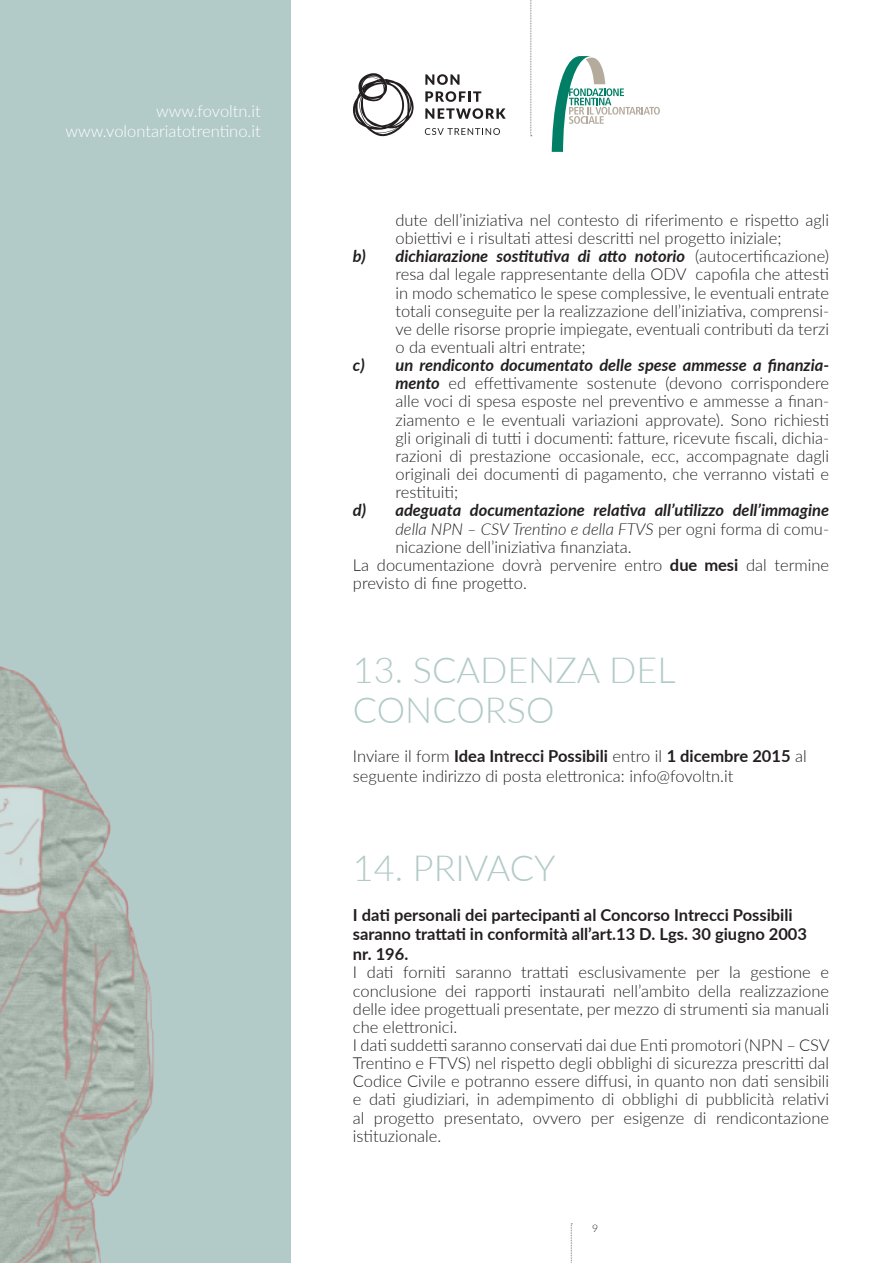
<style>
.page{position:relative;width:893px;height:1263px;background:#fff}
.page>*{position:absolute;margin:0;border:0;box-sizing:border-box;transform-origin:0 0}
.t1{font:300 36px/39.6px "Lato";color:#b2cbc8}
.t2{font:300 16.5px/18.1px "Lato";color:#231f20}
.t3{font:700 16.5px/19.8px "Lato";color:#231f20}
.t4{font:italic 700 16.5px "Lato";color:#231f20}
.t5{font:italic 300 16.5px "Lato";color:#231f20}
.t6{font:300 16.5px/19.8px "Lato";color:#fff;text-align:right}
.t7{font:300 10.5px "Lato";color:#231f20}
.s1{font-weight:300;font-style:normal}
.s2{font-weight:700;font-style:italic}
.s3{font-style:normal}
.s4{font-weight:700}
</style>
<div class="page">
<div style="left:0;top:0;width:291px;height:1263px;background:#b2cbc8"></div>
<svg style="left:571px;top:1223px;width:1px;height:40px"></svg>
<svg style="left:530px;top:0;width:2px;height:136px"></svg>
<svg style="left:353px;top:73px;width:61px;height:63px"></svg>
<svg style="left:425px;top:74px;width:34px;height:11px"></svg>
<svg style="left:425px;top:91px;width:56px;height:11px"></svg>
<svg style="left:425px;top:108px;width:81px;height:11px"></svg>
<svg style="left:425px;top:128px;width:75px;height:7px"></svg>
<img style="left:0;top:666px;width:154px;height:597px">
<svg style="left:552px;top:56px;width:108px;height:96px"></svg>
<p class="t6" style="left:65px;top:101px;width:197px">www.fovoltn.it www.volontariatotrentino.it</p>
<p class="t2" style="left:395px;top:210px;width:435px">dute dell’iniziativa nel contesto di riferimento e rispetto agli</p>
<p class="t2" style="left:395px;top:228px;width:387px">obiettivi e i risultati attesi descritti nel progetto iniziale;</p>
<p class="t4" style="left:353px;top:244px;width:478px">b) dichiarazione sostitutiva di atto notorio <span class="s1">(autocertificazione)</span></p>
<p class="t2" style="left:395px;top:265px;width:435px">resa dal legale rappresentante della ODV capofila che attesti</p>
<p class="t2" style="left:395px;top:283px;width:435px">in modo schematico le spese complessive, le eventuali entrate</p>
<p class="t2" style="left:395px;top:301px;width:435px">totali conseguite per la realizzazione dell’iniziativa, comprensi-</p>
<p class="t2" style="left:395px;top:319px;width:435px">ve delle risorse proprie impiegate, eventuali contributi da terzi</p>
<p class="t2" style="left:395px;top:337px;width:192px">o da eventuali altri entrate;</p>
<p class="t2" style="left:395px;top:355px;width:435px;text-align:justify;text-indent:-43px"><span class="s2">c) un rendiconto documentato delle spese ammesse a finanzia&shy;mento</span> ed effettivamente sostenute (devono corrispondere alle voci di spesa esposte nel preventivo e ammesse a finan&shy;ziamento e le eventuali variazioni approvate). Sono richiesti gli originali di tutti i documenti: fatture, ricevute fiscali, dichia&shy;razioni di prestazione occasionale, ecc, accompagnate dagli originali dei documenti di pagamento, che verranno vistati e restituiti;</p>
<p class="t4" style="left:353px;top:498px;width:478px">d) adeguata documentazione relativa all’utilizzo dell’immagine</p>
<p class="t5" style="left:395px;top:517px;width:435px">della NPN – CSV Trentino e della FTVS <span class="s3">per ogni forma di comu-</span></p>
<p class="t2" style="left:395px;top:537px;width:238px">nicazione dell’iniziativa finanziata.</p>
<p class="t2" style="left:353px;top:555px;width:478px">La documentazione dovrà pervenire entro <span class="s4">due mesi</span> dal termine</p>
<p class="t2" style="left:353px;top:573px;width:175px">previsto di fine progetto.</p>
<h1 class="t1" style="left:353px;top:649px;width:314px">13. Scadenza del conco</h1>
<h1 class="t1" style="left:485px;top:688px;width:45px">rso</h1>
<p class="t2" style="left:353px;top:746px;width:455px;line-height:19.8px">Inviare il form <span class="s4">Idea Intrecci Possibili</span> entro il <span class="s4">1 dicembre 2015</span> al seguente indirizzo di posta elettronica: info@fovoltn.it</p>
<h1 class="t1" style="left:353px;top:847px;width:122px">14. Privac</h1>
<h1 class="t1" style="left:534px;top:847px;width:23px">y</h1>
<p class="t3" style="left:353px;top:904px;width:456px">I dati personali dei partecipanti al Concorso I ntrecci Possibili saranno trattati in conformità all’art.13 D. Lgs. 30 giugno 2003 nr. 196.</p>
<p class="t2" style="left:353px;top:963px;width:478px">I dati forniti saranno trattati esclusivamente per la gestione e conclusione dei rapporti instaurati nell’ambito della realizzazione delle idee progettuali presentate, per mezzo di strumenti sia manuali che elettronici.<br>I dati suddetti saranno conservati dai due Enti promotori (NPN – CSV Trentino e FTVS) nel rispetto degli obblighi di sicurezza prescritti dal Codice Civile e potranno essere diffusi, in quanto non dati sensibili e dati giudiziari, in adempimento di obblighi di pubblicità relativi al progetto presentato, ovvero per esigenze di rendicontazione istituzionale.</p>
<p class="t7" style="left:592px;top:1221px;width:8px">9</p>
</div>
